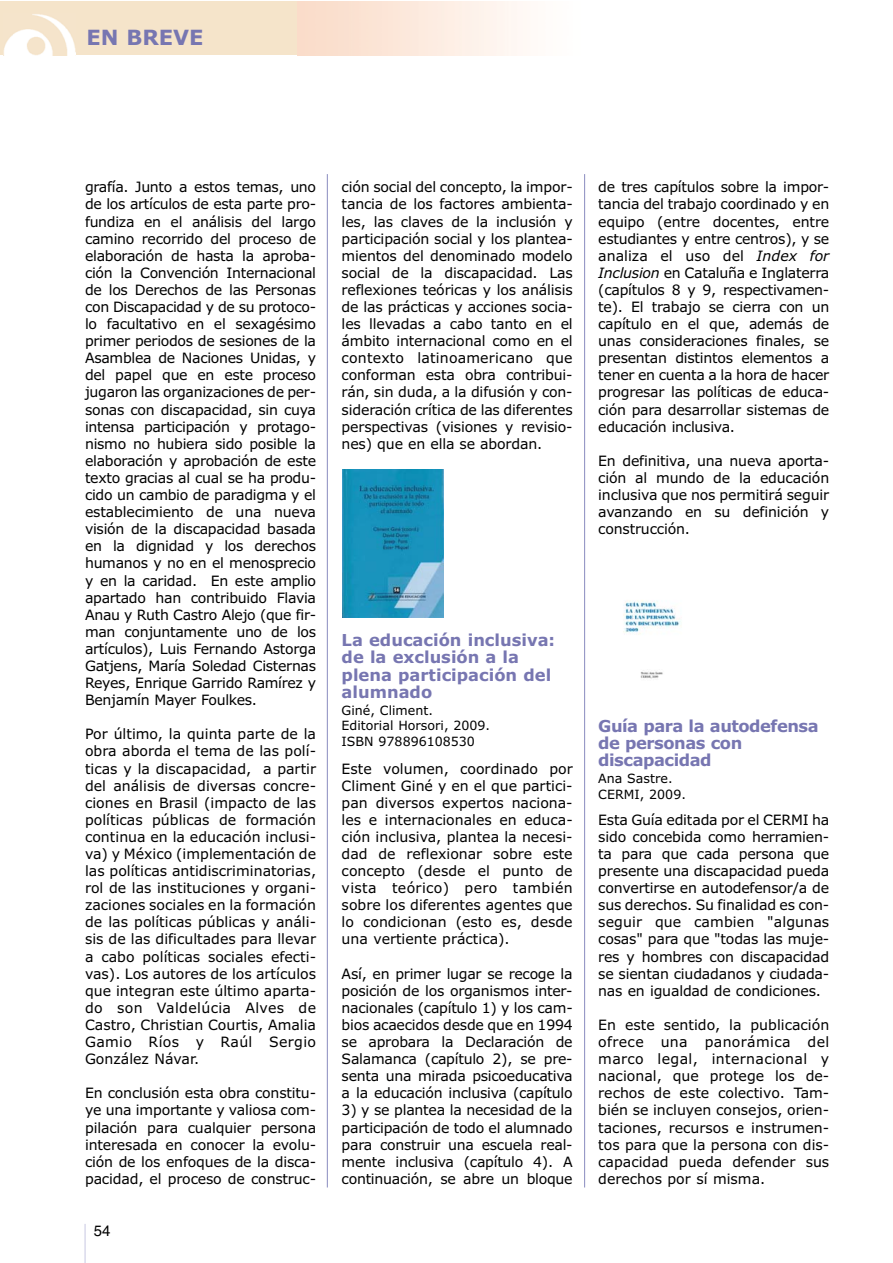
<style>
.page{position:relative;width:893px;height:1263px;background:#fff}
.page>*{position:absolute;margin:0;border:0;box-sizing:border-box;transform-origin:0 0}
.t1{font:700 21px "Verdana";color:#7776b1}
.t2{font:700 16.5px/17.1px "Verdana";color:#7776b1}
.t3{font:700 16.5px/17.1px "Verdana";letter-spacing:-.03em;color:#7776b1}
.t4{font:15px "Helvetica";color:#010000}
.t5{font:14.25px/17.1px "Verdana";letter-spacing:-.015em;color:#010000;text-align:justify}
.t6{font:12.75px/15.3px "Verdana";color:#010000}
.s1{font-style:italic}
</style>
<div class="page">
<div style="left:0;top:2px;width:298px;height:53px;background:#f5e4ca"></div>
<img style="left:3px;top:14px;width:72px;height:41px">
<hr style="left:85px;top:1224px;width:1px;height:39px;background:#c7c7e2">
<hr style="left:327px;top:174px;width:1px;height:1014px;background:#898cbf">
<hr style="left:584px;top:174px;width:1px;height:1014px;background:#898cbf">
<img style="left:342px;top:469px;width:101px;height:149px">
<img style="left:623px;top:600px;width:58px;height:79px">
<h1 class="t1" style="left:86px;top:29px;width:119px">EN BREVE</h1>
<p class="t5" style="left:85px;top:180px;width:232px">grafía. Junto a estos temas, uno de los artículos de esta parte pro&shy;fundiza en el análisis del largo camino recorrido del proceso de elaboración de hasta la aproba&shy;ción la Convención Internacional de los Derechos de las Personas con Discapacidad y de su protoco&shy;lo facultativo en el sexagésimo primer periodos de sesiones de la Asamblea de Naciones Unidas, y del papel que en este proceso jugaron las organizaciones de per&shy;sonas con discapacidad, sin cuya intensa participación y protago&shy;nismo no hubiera sido posible la elaboración y aprobación de este texto gracias al cual se ha produ&shy;cido un cambio de paradigma y el establecimiento de una nueva visión de la discapacidad basada en la dignidad y los derechos humanos y no en el menosprecio y en la caridad. En este amplio apartado han contribuido Flavia Anau y Ruth Castro Alejo (que fir&shy;man conjuntamente uno de los artículos), Luis Fernando Astorga Gatjens, María Soledad Cisternas Reyes, Enrique Garrido Ramírez y Benjamín Mayer Foulkes.</p>
<p class="t5" style="left:85px;top:727px;width:232px">Por último, la quinta parte de la obra aborda el tema de las polí&shy;ticas y la discapacidad, a partir del análisis de diversas concre&shy;ciones en Brasil (impacto de las políticas públicas de formación continua en la educación inclusi&shy;va) y México (implementación de las políticas antidiscriminatorias, rol de las instituciones y organi&shy;zaciones sociales en la formación de las políticas públicas y análi&shy;sis de las dificultades para llevar a cabo políticas sociales efecti&shy;vas). Los autores de los artículos que integran este último aparta&shy;do son Valdelúcia Alves de Castro, Christian Courtis, Amalia Gamio Ríos y Raúl Sergio González Návar.</p>
<p class="t5" style="left:85px;top:1086px;width:232px">En conclusión esta obra constitu&shy;ye una importante y valiosa com&shy;pilación para cualquier persona interesada en conocer la evolu&shy;ción de los enfoques de la disca&shy;pacidad, el proceso de construc-</p>
<p class="t4" style="left:94px;top:1225px;width:18px">54</p>
<p class="t5" style="left:341px;top:180px;width:232px">ción social del concepto, la impor&shy;tancia de los factores ambienta&shy;les, las claves de la inclusión y participación social y los plantea&shy;mientos del denominado modelo social de la discapacidad. Las reflexiones teóricas y los análisis de las prácticas y acciones socia&shy;les llevadas a cabo tanto en el ámbito internacional como en el contexto latinoamericano que conforman esta obra contribui&shy;rán, sin duda, a la difusión y con&shy;sideración crítica de las diferentes perspectivas (visiones y revisio&shy;nes) que en ella se abordan.</p>
<p class="t5" style="left:598px;top:180px;width:232px">de tres capítulos sobre la impor&shy;tancia del trabajo coordinado y en equipo (entre docentes, entre estudiantes y entre centros), y se analiza el uso del <span class="s1">Index for Inclusion</span> en Cataluña e Inglaterra (capítulos 8 y 9, respectivamen&shy;te). El trabajo se cierra con un capítulo en el que, además de unas consideraciones finales, se presentan distintos elementos a tener en cuenta a la hora de hacer progresar las políticas de educa&shy;ción para desarrollar sistemas de educación inclusiva.</p>
<p class="t5" style="left:598px;top:453px;width:232px">En definitiva, una nueva aporta&shy;ción al mundo de la educación inclusiva que nos permitirá seguir avanzando en su definición y construcción.</p>
<p class="t2" style="left:341px;top:633px;width:215px">La educación inclusiva: de la exclusión a la plena participación del alumnado</p>
<p class="t6" style="left:341px;top:704px;width:150px">Giné, Climent.<br>Editorial Horsori, 2009.<br>ISBN 978896108530</p>
<p class="t5" style="left:341px;top:761px;width:232px">Este volumen, coordinado por Climent Giné y en el que partici&shy;pan diversos expertos naciona&shy;les e internacionales en educa&shy;ción inclusiva, plantea la necesi&shy;dad de reflexionar sobre este concepto (desde el punto de vista teórico) pero también sobre los diferentes agentes que lo condicionan (esto es, desde una vertiente práctica).</p>
<p class="t5" style="left:341px;top:966px;width:232px">Así, en primer lugar se recoge la posición de los organismos inter&shy;nacionales (capítulo 1) y los cam&shy;bios acaecidos desde que en 1994 se aprobara la Declaración de Salamanca (capítulo 2), se pre&shy;senta una mirada psicoeducativa a la educación inclusiva (capítulo</p>
<p class="t5" style="left:341px;top:1103px;width:232px">3) y se plantea la necesidad de la participación de todo el alumnado para construir una escuela real&shy;mente inclusiva (capítulo 4). A continuación, se abre un bloque</p>
<p class="t3" style="left:598px;top:719px;width:222px">Guía para la autodefensa de personas con discapacidad</p>
<p class="t6" style="left:598px;top:772px;width:89px">Ana Sastre.<br>CERMI, 2009.</p>
<p class="t5" style="left:598px;top:812px;width:232px">Esta Guía editada por el CERMI ha sido concebida como herramien&shy;ta para que cada persona que presente una discapacidad pueda convertirse en autodefensor/a de sus derechos. Su finalidad es con&shy;seguir que cambien "algunas cosas" para que "todas las muje&shy;res y hombres con discapacidad se sientan ciudadanos y ciudada&shy;nas en igualdad de condiciones.</p>
<p class="t5" style="left:598px;top:1017px;width:232px">En este sentido, la publicación ofrece una panorámica del marco legal, internacional y nacional, que protege los de - rechos de este colectivo. Tam - bién se incluyen consejos, orien - taciones, recursos e instrumen&shy;tos para que la persona con dis&shy;capacidad pueda defen der sus derechos por sí misma.</p>
</div>
